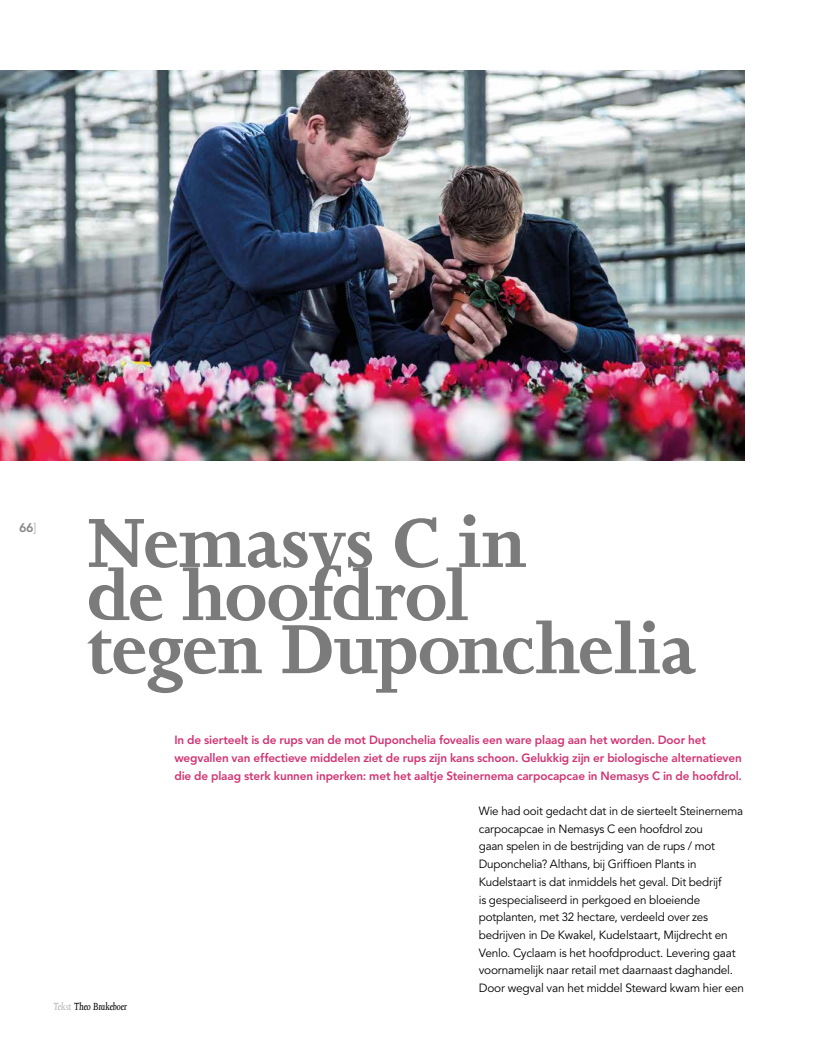
<style>
.page{position:relative;width:815px;height:1063px;background:#fff}
.page>*{position:absolute;margin:0;border:0;box-sizing:border-box;transform-origin:0 0}
.t1{font:700 80px "Joanna MT Std";letter-spacing:-.02em;color:#7c7b7b}
.t2{font:800 12.5px "Avenir LT Std";color:#878787}
.t3{font:11.88px/17.8px "Avenir LT Std";letter-spacing:-.015em;color:#000}
.t4{font:800 11.88px/17.8px "Avenir LT Std";letter-spacing:-.01em;color:#d13574}
.t5{font:italic 11.88px "Joanna";letter-spacing:-.02em;color:#000}
.s1{font-weight:400;color:#b3b2b2}
.s2{color:#b3b2b2}
</style>
<div class="page">
<img style="left:0;top:71px;width:745px;height:390px">
<p class="t2" style="left:19px;top:520px;width:19px">66<span class="s1">]</span></p>
<h1 class="t1" style="left:87px;top:500px;width:441px">Nemasys C in</h1>
<h1 class="t1" style="left:87px;top:553px;width:384px">de hoofdrol</h1>
<h1 class="t1" style="left:87px;top:606px;width:610px">tegen Duponchelia</h1>
<p class="t4" style="left:174px;top:731px;width:569px">In de sierteelt is de rups van de mot Duponchelia fovealis een ware plaag aan het worden. Door het wegvallen van effectieve middelen ziet de rups zijn kans schoon. Gelukkig zijn er biologische alternatieven die de plaag sterk kunnen inperken: met het aaltje Steinernema carpocapcae in Nemasys C in de hoofdrol.</p>
<p class="t5" style="left:53px;top:1000px;width:75px"><span class="s2">Tekst</span> Theo Brakeboer</p>
<p class="t3" style="left:479px;top:802px;width:267px">Wie had ooit gedacht dat in de sierteelt Steinernema carpocapcae in Nemasys C een hoofdrol zou<br>gaan spelen in de bestrijding van de rups / mot Duponchelia? Althans, bij Griffioen Plants in Kudelstaart is dat inmiddels het geval. Dit bedrijf<br>is gespecialiseerd in perkgoed en bloeiende potplanten, met 32 hectare, verdeeld over zes bedrijven in De Kwakel, Kudelstaart, Mijdrecht en Venlo. Cyclaam is het hoofdproduct. Levering gaat voornamelijk naar retail met daarnaast daghandel.<br>Door wegval van het middel Steward kwam hier een</p>
</div>
